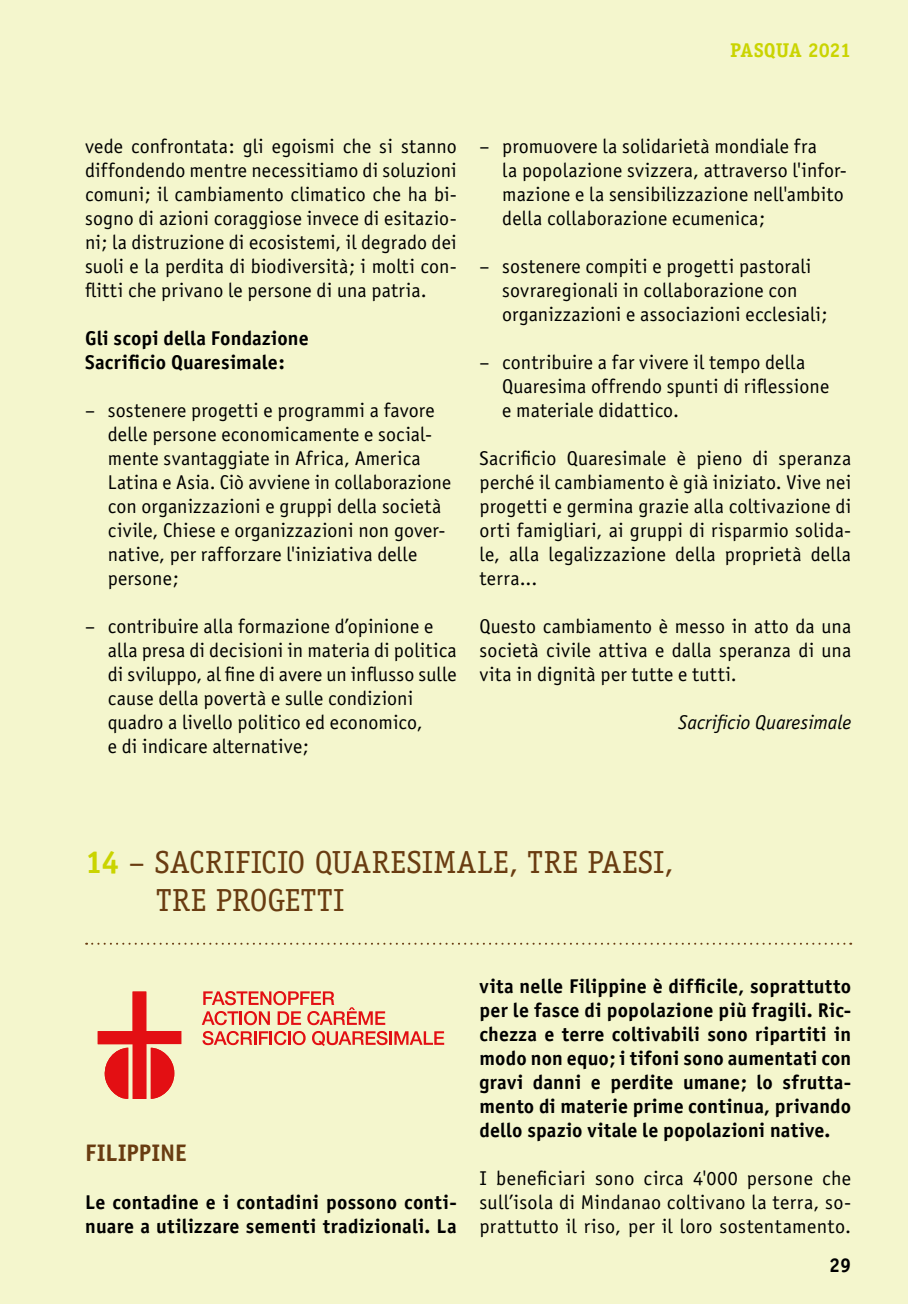
<style>
.page{position:relative;width:908px;height:1304px;background:#fff}
.page>*{position:absolute;margin:0;border:0;box-sizing:border-box;transform-origin:0 0}
.t1{font:32px/38px "Officina Serif";letter-spacing:.02em;color:#693c11}
.t2{font:700 24px "Officina Sans";letter-spacing:-.005em;color:#693c11}
.t3{font:20px/24px "Officina Sans";letter-spacing:.005em;color:#000}
.t4{font:700 20px/24px "Officina Sans";letter-spacing:.01em;color:#000}
.t5{font:italic 20px "Officina Sans";color:#000}
.t6{font:700 20px "Officina Serif";letter-spacing:-.01em;color:#cad400}
.t7{font:700 20px "Officina Serif";color:#000}
.s1{font-weight:700;color:#cad400}
</style>
<div class="page">
<div style="left:0;top:0;width:907px;height:1304px;background:#f4f6cd"></div>
<svg style="left:86px;top:943px;width:764px;height:2px"></svg>
<svg style="left:202px;top:991px;width:183px;height:34px"></svg>
<svg style="left:202px;top:1031px;width:103px;height:14px"></svg>
<svg style="left:312px;top:1031px;width:132px;height:15px"></svg>
<svg style="left:98px;top:992px;width:83px;height:107px"></svg>
<p class="t6" style="left:730px;top:37px;width:122px">PASQUA 2021</p>
<p class="t3" style="left:85px;top:134px;width:373px;text-align:justify">vede confrontata: gli egoismi che si stanno diffondendo mentre necessitiamo di soluzioni comuni; il cambiamento climatico che ha bi&shy;sogno di azioni coraggiose invece di esitazio&shy;ni; la distruzione di ecosistemi, il degrado dei suoli e la perdita di biodiversità; i molti con&shy;flitti che privano le persone di una patria.</p>
<p class="t4" style="left:85px;top:326px;width:225px">Gli scopi della Fondazione<br>Sacrificio Quaresimale:</p>
<p class="t3" style="left:108px;top:398px;width:345px;text-indent:-23px">– sostenere progetti e programmi a favore delle persone economicamente e social&shy;mente svantaggiate in Africa, America Latina e Asia. Ciò avviene in collaborazione con organizzazioni e gruppi della società civile, Chiese e organizzazioni non gover&shy;native, per rafforzare l'iniziativa delle persone;</p>
<p class="t3" style="left:108px;top:614px;width:350px;text-indent:-23px">– contribuire alla formazione d’opinione e alla presa di decisioni in materia di politica di sviluppo, al fine di avere un influsso sulle cause della povertà e sulle condizioni quadro a livello politico ed economico,<br>e di indicare alternative;</p>
<p class="t3" style="left:502px;top:134px;width:346px;text-indent:-23px">– promuovere la solidarietà mondiale fra<br>la popolazione svizzera, attraverso l'infor&shy;mazione e la sensibilizzazione nell'ambito della collaborazione ecumenica;</p>
<p class="t3" style="left:502px;top:254px;width:326px;text-indent:-23px">– sostenere compiti e progetti pastorali sovraregionali in collaborazione con organizzazioni e associazioni ecclesiali;</p>
<p class="t3" style="left:502px;top:350px;width:328px;text-indent:-23px">– contribuire a far vivere il tempo della<br>Quaresima offrendo spunti di riflessione e materiale didattico.</p>
<p class="t3" style="left:479px;top:446px;width:373px;text-align:justify">Sacrificio Quaresimale è pieno di speranza perché il cambiamento è già iniziato. Vive nei progetti e germina grazie alla coltivazione di orti famigliari, ai gruppi di risparmio solida&shy;le, alla legalizzazione della proprietà della terra...</p>
<p class="t3" style="left:479px;top:614px;width:373px;text-align:justify">Questo cambiamento è messo in atto da una società civile attiva e dalla speranza di una vita in dignità per tutte e tutti.</p>
<p class="t5" style="left:678px;top:710px;width:174px">Sacrificio Quaresimale</p>
<h1 class="t1" style="left:156px;top:843px;width:518px;text-indent:-71px"><span class="s1">14</span> – SACRIFICIO QUARESIMALE, TRE PAESI,<br>TRE PROGETTI</h1>
<p class="t2" style="left:85px;top:1138px;width:103px">FILIPPINE</p>
<p class="t4" style="left:85px;top:1190px;width:373px">Le contadine e i contadini possono conti&shy;nuare a utilizzare sementi tradizionali. La</p>
<p class="t4" style="left:479px;top:974px;width:373px;text-align:justify">vita nelle Filippine è difficile, soprattutto per le fasce di popolazione più fragili. Ric&shy;chezza e terre coltivabili sono ripartiti in modo non equo; i tifoni sono aumentati con gravi danni e perdite umane; lo sfrutta&shy;mento di materie prime continua, privando dello spazio vitale le popolazioni native.</p>
<p class="t3" style="left:479px;top:1166px;width:373px;text-align:justify">I beneficiari sono circa 4'000 persone che sull’isola di Mindanao coltivano la terra, so&shy;prattutto il riso, per il loro sostentamento.</p>
<p class="t7" style="left:828px;top:1253px;width:23px">29</p>
</div>
